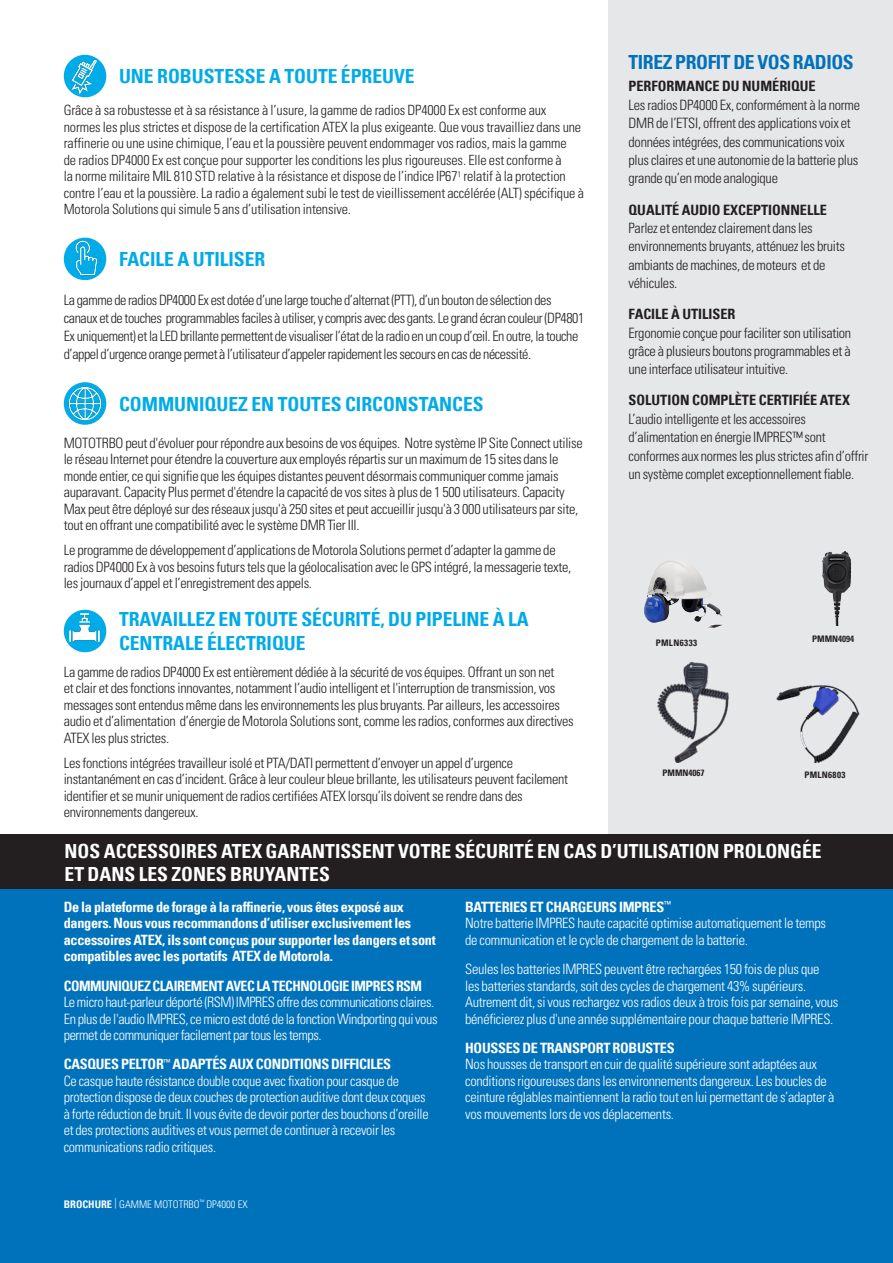
<style>
.page{position:relative;width:893px;height:1263px;background:#fff}
.page>*{position:absolute;margin:0;border:0;box-sizing:border-box;transform-origin:0 0}
.t1{font:700 condensed 19.5px/24px "Univers LT";color:#00abe7}
.t2{font:700 condensed 19.5px/22.5px "Univers LT";color:#fff}
.t3{font:700 condensed 19.5px "Univers LT";letter-spacing:-.02em;color:#0072bc}
.t4{font:300 condensed 14.25px/18.3px "Univers";letter-spacing:-.02em;color:#231f20}
.t5{font:300 condensed 14.25px/16.5px "Univers";letter-spacing:-.02em;color:#fff}
.t6{font:700 condensed 14.25px/16.5px "Univers LT";letter-spacing:-.02em;color:#fff}
.t7{font:300 condensed 14.1px/16.5px "Univers";letter-spacing:-.01em;color:#231f20}
.t8{font:300 condensed 10.5px "Univers";color:#fff}
.t9{font:700 condensed 9px "Univers LT";letter-spacing:.04em;color:#231f20}
.t10{font:700 condensed 9px "Univers LT";letter-spacing:.015em;color:#231f20}
.s1{font-family:"Univers LT";font-weight:700}
</style>
<div class="page">
<div style="left:609px;top:0;width:284px;height:1263px;background:#e6e7e9"></div>
<div style="left:0;top:843px;width:893px;height:420px;background:#0072bc"></div>
<div style="left:0;top:835px;width:893px;height:54px;background:#231f20"></div>
<img style="left:644px;top:561px;width:60px;height:62px">
<img style="left:776px;top:685px;width:84px;height:77px">
<img style="left:657px;top:662px;width:72px;height:100px">
<img style="left:822px;top:551px;width:29px;height:74px">
<div style="left:64px;top:55px;width:42px;height:42px;background:#00abe7;border-radius:50%"></div>
<img style="left:64px;top:57px;width:42px;height:40px">
<div style="left:64px;top:238px;width:42px;height:42px;background:#00abe7;border-radius:50%"></div>
<img style="left:65px;top:240px;width:41px;height:38px">
<svg style="left:64px;top:382px;width:42px;height:43px"></svg>
<img style="left:65px;top:384px;width:40px;height:39px">
<div style="left:64px;top:610px;width:42px;height:42px;background:#00abe7;border-radius:50%"></div>
<img style="left:65px;top:612px;width:39px;height:35px">
<p class="t1" style="left:119px;top:64px;width:297px">UNE ROBUSTESSE A TOUTE ÉPREUVE</p>
<p class="t7" style="left:64px;top:102px;width:522px">Grâce à sa robustesse et à sa résistance à l’usure, la gamme de radios DP4000 Ex est conforme aux normes les plus strictes et dispose de la certification ATEX la plus exigeante. Que vous travailliez dans une raffinerie ou une usine chimique, l’eau et la poussière peuvent endommager vos radios, mais la gamme<br>de radios DP4000 Ex est conçue pour supporter les conditions les plus rigoureuses. Elle est conforme à<br>la norme militaire MIL 810 STD relative à la résistance et dispose de l’indice IP67<sup>1</sup> relatif à la protection contre l’eau et la poussière. La radio a également subi le test de vieillissement accélérée (ALT) spécifique à Motorola Solutions qui simule 5 ans d’utilisation intensive.</p>
<p class="t1" style="left:119px;top:247px;width:148px">FACILE A UTILISER</p>
<p class="t4" style="left:64px;top:291px;width:522px">La gamme de radios DP4000 Ex est dotée d’une large touche d’alternat (PTT), d’un bouton de sélection des canaux et de touches programmables faciles à utiliser, y compris avec des gants. Le grand écran couleur (DP4801<br>Ex uniquement) et la LED brillante permettent de visualiser l’état de la radio en un coup d’œil. En outre, la touche d’appel d’urgence orange permet à l’utilisateur d’appeler rapidement les secours en cas de nécessité.</p>
<p class="t1" style="left:119px;top:391px;width:366px">COMMUNIQUEZ EN TOUTES CIRCONSTANCES</p>
<p class="t4" style="left:64px;top:434px;width:520px;line-height:16.5px">MOTOTRBO peut d'évoluer pour répondre aux besoins de vos équipes. Notre système IP Site Connect utilise le réseau Internet pour étendre la couverture aux employés répartis sur un maximum de 15 sites dans le monde entier, ce qui signifie que les équipes distantes peuvent désormais communiquer comme jamais auparavant. Capacity Plus permet d'étendre la capacité de vos sites à plus de 1 500 utilisateurs. Capacity Max peut être déployé sur des réseaux jusqu'à 250 sites et peut accueillir jusqu'à 3 000 utilisateurs par site, tout en offrant une compatibilité avec le système DMR Tier III.</p>
<p class="t4" style="left:64px;top:542px;width:509px;line-height:16.5px">Le programme de développement d’applications de Motorola Solutions permet d’adapter la gamme de radios DP4000 Ex à vos besoins futurs tels que la géolocalisation avec le GPS intégré, la messagerie texte, les journaux d’appel et l’enregistrement des appels.</p>
<p class="t1" style="left:119px;top:607px;width:411px">TRAVAILLEZ EN TOUTE SÉCURITÉ, DU PIPELINE À LA<br>CENTRALE ÉLECTRIQUE</p>
<p class="t4" style="left:64px;top:664px;width:511px;line-height:16.5px">La gamme de radios DP4000 Ex est entièrement dédiée à la sécurité de vos équipes. Offrant un son net<br>et clair et des fonctions innovantes, notamment l’audio intelligent et l'interruption de transmission, vos messages sont entendus même dans les environnements les plus bruyants. Par ailleurs, les accessoires audio et d’alimentation d’énergie de Motorola Solutions sont, comme les radios, conformes aux directives ATEX les plus strictes.</p>
<p class="t4" style="left:64px;top:755px;width:506px;line-height:16.5px">Les fonctions intégrées travailleur isolé et PTA/DATI permettent d’envoyer un appel d’urgence instantanément en cas d’incident. Grâce à leur couleur bleue brillante, les utilisateurs peuvent facilement identifier et se munir uniquement de radios certifiées ATEX lorsqu’ils doivent se rendre dans des environnements dangereux.</p>
<p class="t3" style="left:629px;top:50px;width:227px">TIREZ PROFIT DE VOS RADIOS</p>
<p class="t4" style="left:629px;top:77px;width:233px"><span class="s1">PERFORMANCE DU NUMÉRIQUE<br></span>Les radios DP4000 Ex, conformément à la norme DMR de l’ETSI, offrent des applications voix et données intégrées, des communications voix plus claires et une autonomie de la batterie plus grande qu’en mode analogique</p>
<p class="t4" style="left:629px;top:200px;width:218px"><span class="s1">QUALITÉ AUDIO EXCEPTIONNELLE </span>Parlez et entendez clairement dans les environnements bruyants, atténuez les bruits ambiants de machines, de moteurs et de véhicules.</p>
<p class="t4" style="left:629px;top:305px;width:224px"><span class="s1">FACILE À UTILISER<br></span>Ergonomie conçue pour faciliter son utilisation grâce à plusieurs boutons programmables et à une interface utilisateur intuitive.</p>
<p class="t4" style="left:629px;top:391px;width:241px"><span class="s1">SOLUTION COMPLÈTE CERTIFIÉE ATEX </span>L’audio intelligente et les accessoires d’alimentation en énergie IMPRES™ sont conformes aux normes les plus strictes afin d’offrir un système complet exceptionnellement fiable.</p>
<p class="t9" style="left:656px;top:638px;width:43px">PMLN6333</p>
<p class="t10" style="left:812px;top:633px;width:43px">PMMN4094</p>
<p class="t10" style="left:662px;top:767px;width:43px">PMMN4067</p>
<p class="t9" style="left:804px;top:769px;width:43px">PMLN6803</p>
<p class="t2" style="left:65px;top:840px;width:759px">NOS ACCESSOIRES ATEX GARANTISSENT VOTRE SÉCURITÉ EN CAS D’UTILISATION PROLONGÉE<br>ET DANS LES ZONES BRUYANTES</p>
<p class="t6" style="left:64px;top:898px;width:373px">De la plateforme de forage à la raffinerie, vous êtes exposé aux dangers. Nous vous recommandons d’utiliser exclusivement les accessoires ATEX, ils sont conçus pour supporter les dangers et sont compatibles avec les portatifs ATEX de Motorola.</p>
<p class="t6" style="left:64px;top:977px;width:360px">COMMUNIQUEZ CLAIREMENT AVEC LA TECHNOLOGIE IMPRES RSM</p>
<p class="t5" style="left:64px;top:994px;width:375px">Le micro haut-parleur déporté (RSM) IMPRES offre des communications claires.<br>En plus de l'audio IMPRES, ce micro est doté de la fonction Windporting qui vous permet de communiquer facilement par tous les temps.</p>
<p class="t6" style="left:64px;top:1056px;width:329px">CASQUES PELTOR<sup>™</sup> ADAPTÉS AUX CONDITIONS DIFFICILES</p>
<p class="t5" style="left:64px;top:1072px;width:366px">Ce casque haute résistance double coque avec fixation pour casque de protection dispose de deux couches de protection auditive dont deux coques à forte réduction de bruit. Il vous évite de devoir porter des bouchons d’oreille et des protections auditives et vous permet de continuer à recevoir les communications radio critiques.</p>
<p class="t5" style="left:465px;top:898px;width:362px"><span class="s1">BATTERIES ET CHARGEURS IMPRES</span><sup>™<br></sup>Notre batterie IMPRES haute capacité optimise automatiquement le temps de communication et le cycle de chargement de la batterie.</p>
<p class="t5" style="left:465px;top:961px;width:375px">Seules les batteries IMPRES peuvent être rechargées 150 fois de plus que<br>les batteries standards, soit des cycles de chargement 43% supérieurs.<br>Autrement dit, si vous rechargez vos radios deux à trois fois par semaine, vous bénéficierez plus d'une année supplémentaire pour chaque batterie IMPRES.</p>
<p class="t5" style="left:465px;top:1039px;width:371px"><span class="s1">HOUSSES DE TRANSPORT ROBUSTES<br></span>Nos housses de transport en cuir de qualité supérieure sont adaptées aux conditions rigoureuses dans les environnements dangereux. Les boucles de ceinture réglables maintiennent la radio tout en lui permettant de s’adapter à vos mouvements lors de vos déplacements.</p>
<p class="t8" style="left:64px;top:1197px;width:186px"><span class="s1">BROCHURE</span> | GAMME MOTOTRBO<sup>™</sup> DP4000 EX</p>
</div>
